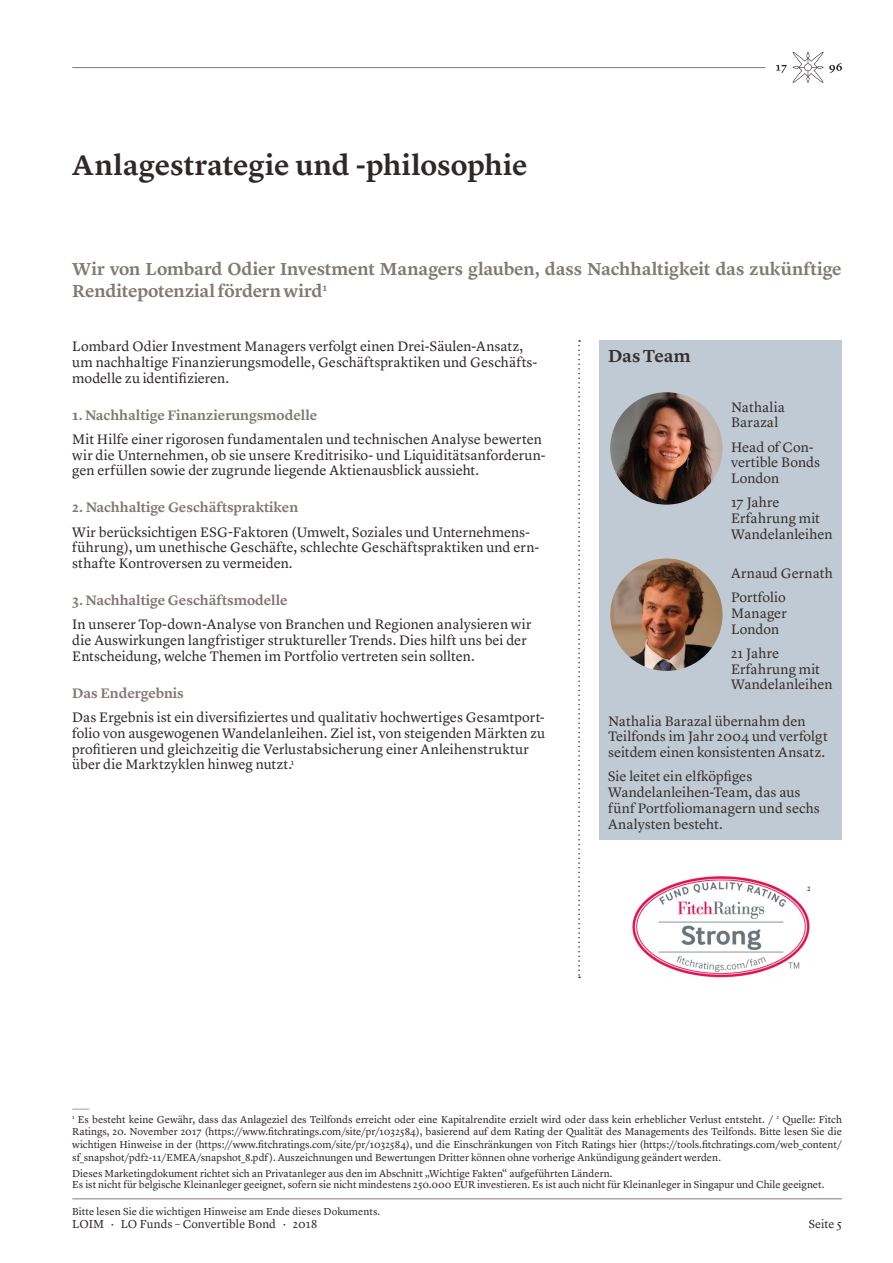
<style>
.page{position:relative;width:893px;height:1263px;background:#fff}
.page>*{position:absolute;margin:0;border:0;box-sizing:border-box;transform-origin:0 0}
.I_Rubriques{font:600 29.25px "Lyon Text";color:#2f2829}
.I_Titres{font:600 18px/21.3px "Lyon Text";letter-spacing:-.005em;color:#817973}
.I_Titres-2{font:600 18px "Lyon Text";letter-spacing:-.01em;color:#392e2c}
.I_Texte_de_base{font:14.25px/15.8px "Lyon Text";color:#2f2829}
.I_Texte_de_base-2{font:14.25px/15.8px "Lyon Text";color:#392e2c}
.I_Sous-titre{font:600 14.25px "Lyon Text";color:#817973}
.I_Footer_-_p__droite{font:12px "Lyon Text";letter-spacing:.01em;color:#2f2829}
.I_Folio_-_p__droite{font:12px "Lyon Text";color:#2f2829}
.I_Note_bas_de_page{font:10.5px/12.8px "Lyon Text";color:#2f2829}
.I_Footer_-_p__droite-2{font:10.5px "Lyon Text";letter-spacing:.01em;color:#2f2829}
.I_Texte_de_base-3{font:8.25px "Lyon Text";color:#2f2829}
</style>
<div class="page">
<div style="left:600px;top:340px;width:242px;height:500px;background:#bfcad4"></div>
<hr style="left:72px;top:67px;width:693px;height:1px;background:#817973">
<svg style="left:829px;top:63px;width:13px;height:10px"></svg>
<svg style="left:776px;top:52px;width:47px;height:31px"></svg>
<hr style="left:72px;top:1198px;width:770px;height:1px;background:#817973">
<svg style="left:578px;top:340px;width:2px;height:638px"></svg>
<img style="left:610px;top:392px;width:113px;height:113px;border-radius:56px">
<img style="left:610px;top:558px;width:113px;height:113px;border-radius:56px">
<svg style="left:72px;top:1108px;width:17px;height:2px"></svg>
<img style="left:632px;top:876px;width:178px;height:102px">
<p class="I_Rubriques" style="left:72px;top:143px;width:457px">Anlagestrategie und -philosophie</p>
<p class="I_Titres" style="left:72px;top:257px;width:771px">Wir von Lombard Odier Investment Managers glauben, dass Nachhaltigkeit das zukünftige<br>Renditepotenzial fördern wird<sup>1</sup></p>
<p class="I_Texte_de_base" style="left:72px;top:337px;width:467px">Lombard Odier Investment Managers verfolgt einen Drei-Säulen-Ansatz, um nachhaltige Finanzierungsmodelle, Geschäftspraktiken und Geschäfts&shy;modelle zu identifizieren.</p>
<p class="I_Sous-titre" style="left:72px;top:404px;width:247px">1. Nachhaltige Finanzierungsmodelle</p>
<p class="I_Texte_de_base" style="left:72px;top:430px;width:475px">Mit Hilfe einer rigorosen fundamentalen und technischen Analyse bewerten wir die Unternehmen, ob sie unsere Kreditrisiko- und Liquiditätsanforderun&shy;gen erfüllen sowie der zugrunde liegende Aktienausblick aussieht.</p>
<p class="I_Sous-titre" style="left:72px;top:496px;width:228px">2. Nachhaltige Geschäftspraktiken</p>
<p class="I_Texte_de_base" style="left:72px;top:523px;width:468px">Wir berücksichtigen ESG-Faktoren (Umwelt, Soziales und Unternehmens&shy;führung), um unethische Geschäfte, schlechte Geschäftspraktiken und ern&shy;sthafte Kontroversen zu vermeiden.</p>
<p class="I_Sous-titre" style="left:72px;top:589px;width:217px">3. Nachhaltige Geschäftsmodelle</p>
<p class="I_Texte_de_base" style="left:72px;top:615px;width:461px">In unserer Top-down-Analyse von Branchen und Regionen analysieren wir die Auswirkungen langfristiger struktureller Trends. Dies hilft uns bei der<br>Entscheidung, welche Themen im Portfolio vertreten sein sollten.</p>
<p class="I_Sous-titre" style="left:72px;top:682px;width:113px">Das Endergebnis</p>
<p class="I_Texte_de_base" style="left:72px;top:708px;width:474px">Das Ergebnis ist ein diversifiziertes und qualitativ hochwertiges Gesamtport&shy;folio von ausgewogenen Wandelanleihen. Ziel ist, von steigenden Märkten zu profitieren und gleichzeitig die Verlustabsicherung einer Anleihenstruktur über die Marktzyklen hinweg nutzt.<sup>1</sup></p>
<p class="I_Titres-2" style="left:608px;top:342px;width:84px">Das Team</p>
<p class="I_Texte_de_base-2" style="left:731px;top:398px;width:55px">Nathalia<br>Barazal</p>
<p class="I_Texte_de_base-2" style="left:731px;top:438px;width:91px">Head of Con&shy;vertible Bonds<br>London</p>
<p class="I_Texte_de_base-2" style="left:731px;top:494px;width:103px">17 Jahre<br>Erfahrung mit<br>Wandelanleihen</p>
<p class="I_Texte_de_base-2" style="left:731px;top:564px;width:103px">Arnaud Gernath</p>
<p class="I_Texte_de_base-2" style="left:731px;top:588px;width:57px;text-align:justify">Portfolio Manager London</p>
<p class="I_Texte_de_base-2" style="left:731px;top:644px;width:103px">21 Jahre<br>Erfahrung mit<br>Wandelanleihen</p>
<p class="I_Texte_de_base-2" style="left:608px;top:712px;width:221px">Nathalia Barazal übernahm den<br>Teilfonds im Jahr 2004 und verfolgt seitdem einen konsistenten Ansatz.</p>
<p class="I_Texte_de_base-2" style="left:608px;top:767px;width:213px">Sie leitet ein elfköpfiges<br>Wandelanleihen-Team, das aus fünf Portfoliomanagern und sechs<br>Analysten besteht.</p>
<p class="I_Texte_de_base-3" style="left:807px;top:881px;width:5px">2</p>
<p class="I_Note_bas_de_page" style="left:72px;top:1112px;width:771px;text-align:justify"><sup>1</sup> Es besteht keine Gewähr, dass das Anlageziel des Teilfonds erreicht oder eine Kapitalrendite erzielt wird oder dass kein erheblicher Verlust entsteht. / <sup>2</sup> Quelle: Fitch Ratings, 20. November 2017 (https://www.fitchratings.com/site/pr/1032584), basierend auf dem Rating der Qualität des Managements des Teilfonds. Bitte lesen Sie die wichtigen Hinweise in der (https://www.fitchratings.com/site/pr/1032584), und die Einschränkungen von Fitch Ratings hier (https://tools.fitchratings.com/web_content/ sf_snapshot/pdf2-11/EMEA/snapshot_8.pdf ). Auszeichnungen und Bewertungen Dritter können ohne vorherige Ankündigung geändert werden.</p>
<p class="I_Note_bas_de_page" style="left:72px;top:1168px;width:754px;line-height:10.5px">Dieses Marketingdokument richtet sich an Privatanleger aus den im Abschnitt „Wichtige Fakten“ aufgeführten Ländern.<br>Es ist nicht für belgische Kleinanleger geeignet, sofern sie nicht mindestens 250.000 EUR investieren. Es ist auch nicht für Kleinanleger in Singapur und Chile geeignet.</p>
<p class="I_Footer_-_p__droite-2" style="left:72px;top:1204px;width:310px">Bitte lesen Sie die wichtigen Hinweise am Ende dieses Dokuments.</p>
<p class="I_Footer_-_p__droite" style="left:72px;top:1215px;width:246px">LOIM · LO Funds – Convertible Bond · 2018</p>
<p class="I_Folio_-_p__droite" style="left:809px;top:1215px;width:35px">Seite 5</p>
</div>
